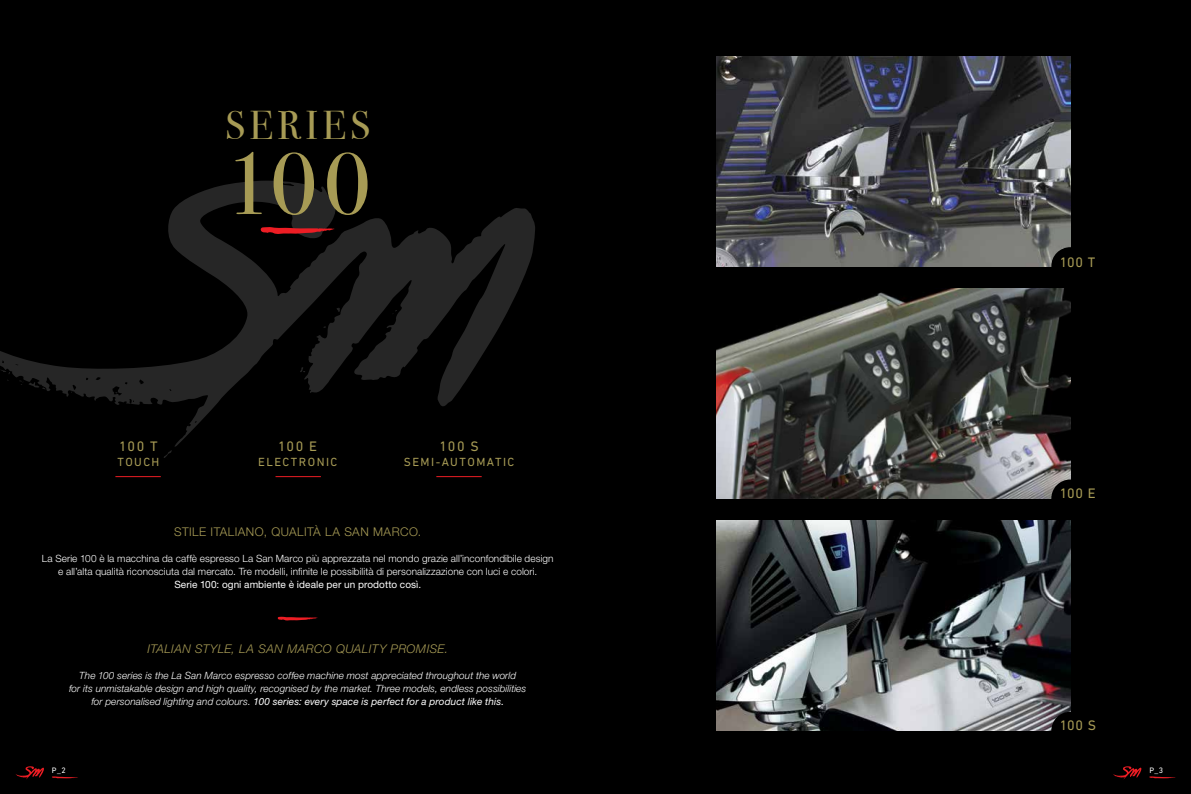
<style>
.page{position:relative;width:1191px;height:794px;background:#000}
.page>*{position:absolute;margin:0;border:0;box-sizing:border-box;transform-origin:0 0}
.t1{font:87.3px "Bodoni Svty Two ITCTT";color:#a79b55}
.t2{font:40.1px "Bodoni Svty Two ITCTT";letter-spacing:.11em;color:#a79b55}
.t3{font:14px "DIN Next LT Pro";letter-spacing:.05em;color:#a79b55}
.t4{font:italic 300 12px "Helvetica Neue LT Pro";letter-spacing:.035em;color:#a79b55}
.t5{font:300 12px "Helvetica Neue LT Pro";letter-spacing:.035em;color:#a79b55}
.t6{font:12px "DIN Next LT Pro";letter-spacing:.12em;color:#a79b55}
.t7{font:300 10px/13px "Helvetica Neue LT Pro";letter-spacing:.005em;color:#fff;text-align:center}
.t8{font:italic 300 10px/13px "Helvetica Neue LT Pro";letter-spacing:.005em;color:#fff;text-align:center}
.t9{font:italic 10px "Helvetica Neue LT Std";letter-spacing:.01em;color:#fff}
.t10{font:10px "Helvetica Neue LT Pro";letter-spacing:.005em;color:#fff}
.t11{font:8px "DIN Next LT Pro";color:#fff}
.s1{font-family:"Helvetica Neue LT Pro";font-weight:300}
</style>
<div class="page">
<svg style="left:0;top:181px;width:535px;height:277px"></svg>
<svg style="left:259px;top:227px;width:76px;height:8px"></svg>
<hr style="left:275px;top:476px;width:46px;height:1px;background:#ed1d24">
<hr style="left:115px;top:476px;width:46px;height:1px;background:#ed1d24">
<hr style="left:436px;top:476px;width:46px;height:1px;background:#ed1d24">
<svg style="left:277px;top:616px;width:41px;height:5px"></svg>
<img style="left:716px;top:289px;width:354px;height:209px">
<img style="left:716px;top:520px;width:354px;height:210px">
<img style="left:716px;top:57px;width:354px;height:209px">
<div style="left:1051px;top:247px;width:38px;height:38px;background:#000;border-radius:50%"></div>
<div style="left:1051px;top:479px;width:38px;height:38px;background:#000;border-radius:50%"></div>
<div style="left:1051px;top:711px;width:38px;height:38px;background:#000;border-radius:50%"></div>
<svg style="left:15px;top:766px;width:29px;height:14px"></svg>
<svg style="left:52px;top:776px;width:26px;height:2px"></svg>
<svg style="left:1113px;top:766px;width:28px;height:14px"></svg>
<svg style="left:1149px;top:776px;width:26px;height:2px"></svg>
<h2 class="t2" style="left:225px;top:92px;width:147px">SERIES</h2>
<h1 class="t1" style="left:225px;top:113px;width:147px">100</h1>
<h3 class="t3" style="left:119px;top:438px;width:40px">100 T</h3>
<p class="t6" style="left:117px;top:454px;width:44px">TOUCH</p>
<h3 class="t3" style="left:278px;top:438px;width:40px">100 E</h3>
<p class="t6" style="left:258px;top:454px;width:81px">ELECTRONIC</p>
<h3 class="t3" style="left:439px;top:438px;width:41px">100 S</h3>
<p class="t6" style="left:404px;top:454px;width:112px">SEMI-AUTOMATIC</p>
<p class="t5" style="left:174px;top:524px;width:248px">STILE ITALIANO, QUALITÀ LA SAN MARCO.</p>
<p class="t7" style="left:42px;top:552px;width:513px">La Serie 100 è la macchina da caffè espresso La San Marco più apprezzata nel mondo grazie all’inconfondibile design e all’alta qualità riconosciuta dal mercato. Tre modelli, infinite le possibilità di personalizzazione con luci e colori.</p>
<p class="t10" style="left:174px;top:578px;width:248px">Serie 100: ogni ambiente è ideale per un prodotto così.</p>
<p class="t4" style="left:147px;top:641px;width:302px">ITALIAN STYLE, LA SAN MARCO QUALITY PROMISE.</p>
<p class="t8" style="left:69px;top:669px;width:459px">The 100 series is the La San Marco espresso coffee machine most appreciated throughout the world<br>for its unmistakable design and high quality, recognised by the market. Three models, endless possibilities</p>
<p class="t9" style="left:91px;top:695px;width:414px"><span class="s1">for personalised lighting and colours.</span> 100 series: every space is perfect for a product like this.</p>
<h3 class="t3" style="left:1059px;top:254px;width:37px">100 T</h3>
<h3 class="t3" style="left:1059px;top:485px;width:37px">100 E</h3>
<h3 class="t3" style="left:1059px;top:717px;width:38px">100 S</h3>
<p class="t11" style="left:52px;top:765px;width:15px">P_2</p>
<p class="t11" style="left:1149px;top:765px;width:15px">P_3</p>
</div>
